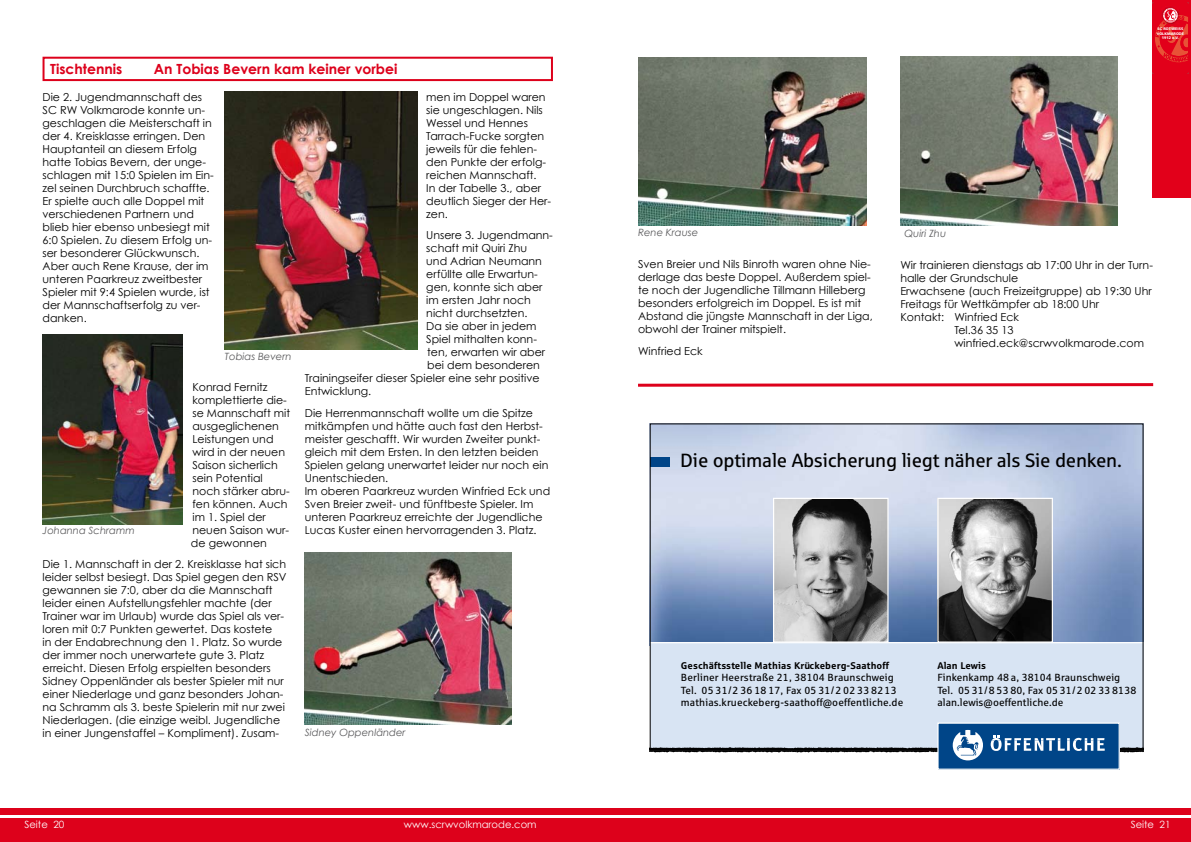
<style>
.page{position:relative;width:1191px;height:842px;background:#fff}
.page>*{position:absolute;margin:0;border:0;box-sizing:border-box;transform-origin:0 0}
.t1{font:19.1px "Sparkasse Rg";letter-spacing:-.01em;color:#000}
.t2{font:700 14px "Century Gothic";color:#dd011b}
.t3{font:11px/13px "Century Gothic";color:#000}
.t4{font:10.3px/12.2px "Sparkasse Rg";letter-spacing:.01em;color:#000}
.t5{font:italic 10px "Century Gothic";color:#58585a}
.t6{font:10px "Century Gothic";color:#fff}
.t7{font:700 9.7px "Sparkasse Rg";letter-spacing:.01em;color:#000}
.t8{font:900 3.7px/4.4px "Frutiger LT Pro";color:#fff;text-align:center}
</style>
<div class="page">
<div style="left:0;top:809px;width:595px;height:33px;background:#dd011b"></div>
<hr style="left:0;top:815px;width:595px;height:2px;background:#fff">
<div style="left:1152px;top:0;width:39px;height:197px;background:#e2001a"></div>
<div style="left:595px;top:809px;width:596px;height:33px;background:#dd011b"></div>
<hr style="left:595px;top:815px;width:596px;height:2px;background:#fff">
<svg style="left:1152px;top:3px;width:37px;height:60px"></svg>
<img style="left:900px;top:57px;width:217px;height:169px">
<img style="left:638px;top:57px;width:229px;height:168px">
<img style="left:652px;top:426px;width:489px;height:216px">
<img style="left:775px;top:500px;width:111px;height:141px">
<div style="left:773px;top:498px;width:115px;height:145px;border:1px solid #fff"></div>
<div style="left:650px;top:457px;width:19px;height:10px;background:#004588"></div>
<img style="left:939px;top:500px;width:112px;height:141px">
<div style="left:937px;top:498px;width:116px;height:145px;border:1px solid #fff"></div>
<div style="left:650px;top:643px;width:493px;height:107px;background:#d8e4f3"></div>
<hr style="left:650px;top:642px;width:493px;height:1px;background:#fff">
<div style="left:938px;top:723px;width:181px;height:46px;background:#004588"></div>
<svg style="left:650px;top:730px;width:493px;height:30px"></svg>
<div style="left:937px;top:722px;width:182px;height:48px;border:1px solid #fff"></div>
<svg style="left:638px;top:383px;width:516px;height:4px;background:#e54053"></svg>
<div style="left:43px;top:57px;width:510px;height:24px;border:2px solid #dd011b"></div>
<img style="left:224px;top:91px;width:194px;height:258px">
<img style="left:305px;top:553px;width:207px;height:171px">
<img style="left:43px;top:334px;width:140px;height:191px">
<p class="t2" style="left:50px;top:60px;width:74px">Tischtennis</p>
<p class="t2" style="left:154px;top:60px;width:245px">An Tobias Bevern kam keiner vorbei</p>
<p class="t3" style="left:43px;top:90px;width:173px">Die 2. Jugendmannschaft des<br>SC RW Volkmarode konnte un&shy;geschlagen die Meisterschaft in der 4. Kreisklasse erringen. Den<br>Hauptanteil an diesem Erfolg hatte Tobias Bevern, der unge&shy;schlagen mit 15:0 Spielen im Ein&shy;zel seinen Durchbruch schaffte.<br>Er spielte auch alle Doppel mit verschiedenen Partnern und blieb hier ebenso unbesiegt mit<br>6:0 Spielen. Zu diesem Erfolg un&shy;ser besonderer Glückwunsch.<br>Aber auch Rene Krause, der im unteren Paarkreuz zweitbester<br>Spieler mit 9:4 Spielen wurde, ist der Mannschaftserfolg zu ver&shy;danken.</p>
<p class="t3" style="left:426px;top:90px;width:126px">men im Doppel waren sie ungeschlagen. Nils<br>Wessel und Hennes<br>Tarrach-Fucke sorgten jeweils für die fehlen&shy;den Punkte der erfolg&shy;reichen Mannschaft.<br>In der Tabelle 3., aber deutlich Sieger der Her&shy;zen.</p>
<p class="t3" style="left:426px;top:229px;width:128px">Unsere 3. Jugendmann-</p>
<p class="t3" style="left:426px;top:242px;width:102px">schaft mit Quiri Zhu</p>
<p class="t3" style="left:426px;top:255px;width:117px">und Adrian Neumann</p>
<p class="t3" style="left:426px;top:268px;width:113px">erfüllte alle Erwartun-</p>
<p class="t3" style="left:426px;top:281px;width:118px">gen, konnte sich aber</p>
<p class="t3" style="left:426px;top:294px;width:106px">im ersten Jahr noch</p>
<p class="t3" style="left:426px;top:307px;width:103px">nicht durchsetzten.</p>
<p class="t3" style="left:426px;top:320px;width:112px">Da sie aber in jedem</p>
<p class="t3" style="left:426px;top:333px;width:112px">Spiel mithalten konn-</p>
<p class="t3" style="left:427px;top:346px;width:119px">ten, erwarten wir aber</p>
<p class="t3" style="left:427px;top:359px;width:114px">bei dem besonderen</p>
<p class="t3" style="left:305px;top:372px;width:236px">Trainingseifer dieser Spieler eine sehr positive</p>
<p class="t3" style="left:305px;top:385px;width:68px">Entwicklung.</p>
<p class="t3" style="left:305px;top:406px;width:247px">Die Herrenmannschaft wollte um die Spitze mitkämpfen und hätte auch fast den Herbst&shy;meister geschafft. Wir wurden Zweiter punkt&shy;gleich mit dem Ersten. In den letzten beiden Spielen gelang unerwartet leider nur noch ein Unentschieden.<br>Im oberen Paarkreuz wurden Winfried Eck und Sven Breier zweit- und fünftbeste Spieler. Im unteren Paarkreuz erreichte der Jugendliche Lucas Kuster einen hervorragenden 3. Platz.</p>
<p class="t5" style="left:225px;top:351px;width:68px">Tobias Bevern</p>
<p class="t3" style="left:191px;top:380px;width:101px">Konrad Fernitz komplettierte die&shy;se Mannschaft mit ausgeglichenen<br>Leistungen und wird in der neuen<br>Saison sicherlich sein Potential noch stärker abru&shy;fen können. Auch im 1. Spiel der neuen Saison wur&shy;de gewonnen</p>
<p class="t3" style="left:43px;top:558px;width:246px">Die 1. Mannschaft in der 2. Kreisklasse hat sich leider selbst besiegt. Das Spiel gegen den RSV gewannen sie 7:0, aber da die Mannschaft leider einen Aufstellungsfehler machte (der Trainer war im Urlaub) wurde das Spiel als ver&shy;loren mit 0:7 Punkten gewertet. Das kostete<br>in der Endabrechnung den 1. Platz. So wurde der immer noch unerwartete gute 3. Platz erreicht. Diesen Erfolg erspielten besonders Sidney Oppenländer als bester Spieler mit nur einer Niederlage und ganz besonders Johan&shy;na Schramm als 3. beste Spielerin mit nur zwei Niederlagen. (die einzige weibl. Jugendliche in einer Jungenstaffel – Kompliment). Zusam-</p>
<p class="t5" style="left:43px;top:524px;width:94px">Johanna Schramm</p>
<p class="t5" style="left:305px;top:726px;width:102px">Sidney Oppenländer</p>
<p class="t5" style="left:638px;top:226px;width:62px">Rene Krause</p>
<p class="t5" style="left:904px;top:227px;width:43px">Quiri Zhu</p>
<p class="t8" style="left:1156px;top:27px;width:29px">SC ROT-WEISS<br>VOLKMARODE<br>1912 e.V.</p>
<p class="t3" style="left:638px;top:257px;width:236px">Sven Breier und Nils Binroth waren ohne Nie&shy;derlage das beste Doppel. Außerdem spiel&shy;te noch der Jugendliche Tillmann Hilleberg besonders erfolgreich im Doppel. Es ist mit Abstand die jüngste Mannschaft in der Liga, obwohl der Trainer mitspielt.</p>
<p class="t3" style="left:638px;top:344px;width:66px">Winfried Eck</p>
<p class="t3" style="left:900px;top:258px;width:254px">Wir trainieren dienstags ab 17:00 Uhr in der Turn-</p>
<p class="t3" style="left:900px;top:271px;width:119px">halle der Grundschule</p>
<p class="t3" style="left:900px;top:284px;width:253px">Erwachsene (auch Freizeitgruppe) ab 19:30 Uhr</p>
<p class="t3" style="left:900px;top:297px;width:200px">Freitags für Wettkämpfer ab 18:00 Uhr</p>
<p class="t3" style="left:900px;top:310px;width:120px">Kontakt: Winfried Eck</p>
<p class="t3" style="left:954px;top:323px;width:61px">Tel.36 35 13</p>
<p class="t3" style="left:954px;top:336px;width:191px">winfried.eck@scrwvolkmarode.com</p>
<h1 class="t1" style="left:680px;top:448px;width:443px">Die optimale Absicherung liegt näher als Sie denken.</h1>
<p class="t7" style="left:681px;top:660px;width:210px">Geschäftsstelle Mathias Krückeberg-Saathoff</p>
<p class="t4" style="left:681px;top:671px;width:224px">Berliner Heerstraße 21, 38104 Braunschweig<br>Tel. 05 31/ 2 36 18 17, Fax 05 31/ 2 02 33 82 13 mathias.krueckeberg-saathoff@oeffentliche.de</p>
<p class="t7" style="left:937px;top:660px;width:50px">Alan Lewis</p>
<p class="t4" style="left:937px;top:671px;width:200px">Finkenkamp 48 a, 38104 Braunschweig<br>Tel. 05 31/ 8 53 80, Fax 05 31/ 2 02 33 8138 alan.lewis@oeffentliche.de</p>
<p class="t6" style="left:24px;top:818px;width:41px">Seite 20</p>
<p class="t6" style="left:404px;top:818px;width:134px">www.scrwvolkmarode.com</p>
<p class="t6" style="left:1130px;top:818px;width:41px">Seite 21</p>
</div>
